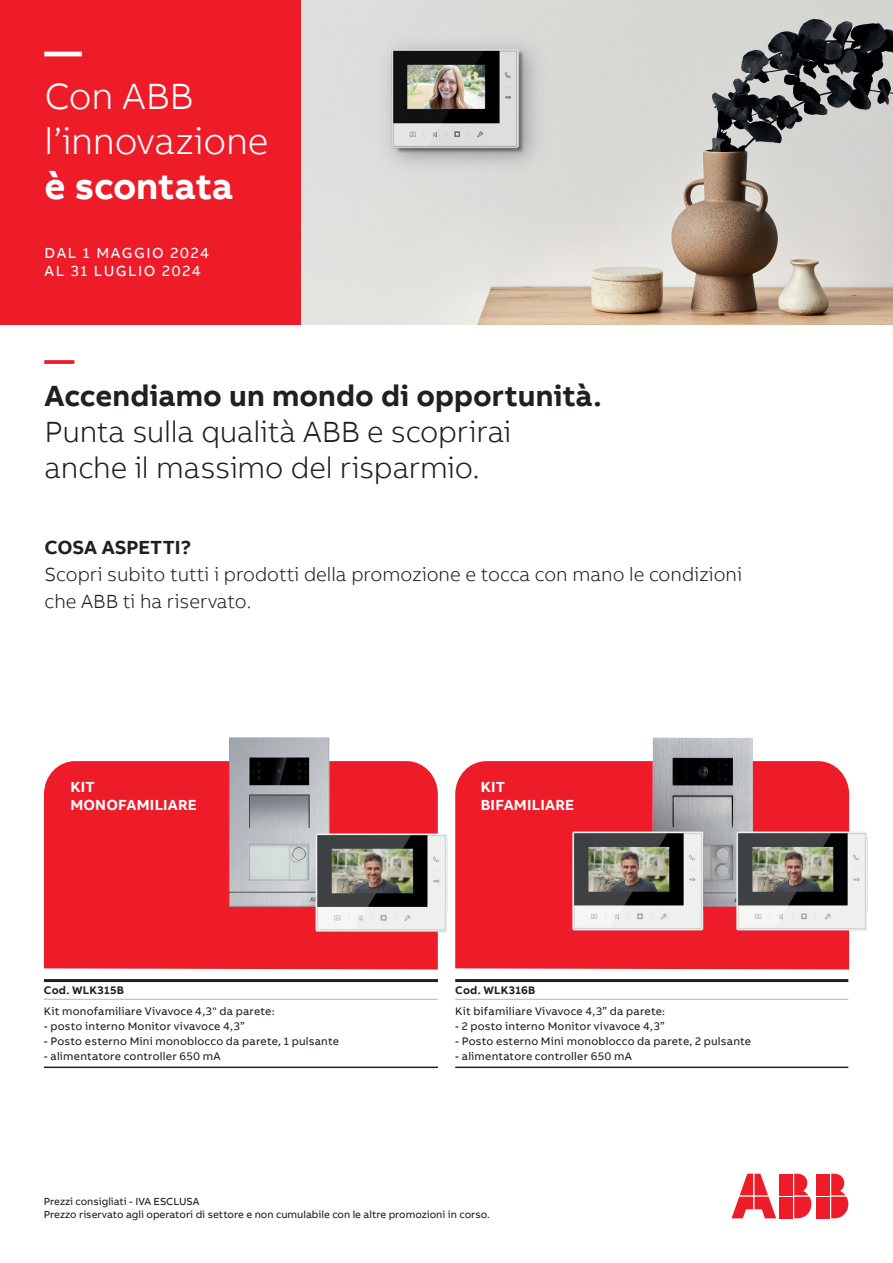
<style>
.page{position:relative;width:893px;height:1263px;background:#fff}
.page>*{position:absolute;margin:0;border:0;box-sizing:border-box;transform-origin:0 0}
.t1{font:300 37.5px/45px "AB Bvoice";letter-spacing:-.01em;color:#fff}
.t2{font:700 37.5px "AB Bvoice";letter-spacing:-.01em;color:#fff}
.Introduction_Copy_30pt_36pt{font:700 30px/36px "AB Bvoice";color:#231f20}
.Introduction_Copy_30pt_36pt-2{font:300 30px "AB Bvoice";letter-spacing:-.005em;color:#231f20}
.Introduction_Copy_30pt_36pt-3{font:700 30px "AB Bvoice";color:#ee1c28}
.t3{font:300 19.5px/27px "AB Bvoice";color:#231f20}
.t4{font:700 15px "AB Bvoice";letter-spacing:.015em;color:#fff}
.t5{font:15px/18px "AB Bvoice";letter-spacing:.1em;color:#fff}
.t6{font:11.25px "AB Bvoice";letter-spacing:.015em;color:#231f20}
.t7{font:700 11.25px "AB Bvoice";letter-spacing:.02em;color:#231f20}
.t8{font:10.5px "AB Bvoice";color:#231f20}
.s1{font-weight:300}
.s2{font-weight:700}
</style>
<div class="page">
<img style="left:301px;top:0;width:592px;height:325px">
<div style="left:0;top:0;width:301px;height:325px;background:#ee1c28"></div>
<div style="left:817px;top:1174px;width:13px;height:21px;background:#ee1c28"></div>
<div style="left:817px;top:1197px;width:13px;height:21px;background:#ee1c28"></div>
<svg style="left:831px;top:1174px;width:17px;height:44px"></svg>
<svg style="left:731px;top:1174px;width:45px;height:44px"></svg>
<div style="left:780px;top:1174px;width:13px;height:21px;background:#ee1c28"></div>
<div style="left:780px;top:1197px;width:13px;height:21px;background:#ee1c28"></div>
<svg style="left:794px;top:1174px;width:17px;height:44px"></svg>
<div style="left:44px;top:761px;width:394px;height:208px;background:#ee1c28"></div>
<div style="left:455px;top:761px;width:394px;height:208px;background:#ee1c28"></div>
<img style="left:560px;top:737px;width:196px;height:86px">
<hr style="left:455px;top:979px;width:393px;height:3px;background:#231f20">
<hr style="left:455px;top:999px;width:393px;height:1px;background:#b2b3b7">
<hr style="left:455px;top:1066px;width:393px;height:2px;background:#231f20">
<img style="left:202px;top:737px;width:135px;height:188px">
<img style="left:529px;top:823px;width:164px;height:147px">
<hr style="left:44px;top:979px;width:394px;height:3px;background:#231f20">
<hr style="left:44px;top:999px;width:394px;height:1px;background:#b2b3b7">
<hr style="left:44px;top:1066px;width:394px;height:2px;background:#231f20">
<img style="left:273px;top:825px;width:175px;height:145px">
<img style="left:693px;top:823px;width:175px;height:147px">
<h1 class="t2" style="left:45px;top:27px;width:39px">—</h1>
<h1 class="t1" style="left:45px;top:73px;width:225px">Con ABB l’innovazione</h1>
<h1 class="t2" style="left:45px;top:162px;width:190px">è scontata</h1>
<h3 class="t5" style="left:45px;top:244px;width:166px">DAL 1 MAGGIO 2024<br>AL 31 LUGLIO 2024</h3>
<p class="Introduction_Copy_30pt_36pt-3" style="left:45px;top:341px;width:31px">—</p>
<p class="Introduction_Copy_30pt_36pt" style="left:45px;top:378px;width:559px">Accendiamo un mondo di opportunità.<br><span class="s1">Punta sulla qualità ABB e scoprirai</span></p>
<p class="Introduction_Copy_30pt_36pt-2" style="left:45px;top:450px;width:437px">anche il massimo del risparmio.</p>
<p class="t3" style="left:45px;top:534px;width:699px"><span class="s2">COSA ASPETTI?<br></span>Scopri subito tutti i prodotti della promozione e tocca con mano le condizioni</p>
<p class="t3" style="left:45px;top:588px;width:208px">che ABB ti ha riservato.</p>
<p class="t4" style="left:70px;top:777px;width:26px">KIT</p>
<p class="t4" style="left:70px;top:795px;width:128px">MONOFAMILIARE</p>
<p class="t7" style="left:44px;top:983px;width:82px">Cod. WLK315B</p>
<p class="t6" style="left:44px;top:1004px;width:232px">Kit monofamiliare Vivavoce 4,3" da parete:</p>
<p class="t6" style="left:44px;top:1019px;width:202px">- posto interno Monitor vivavoce 4,3”</p>
<p class="t6" style="left:44px;top:1034px;width:297px">- Posto esterno Mini monoblocco da parete, 1 pulsante</p>
<p class="t6" style="left:44px;top:1049px;width:178px">- alimentatore controller 650 mA</p>
<p class="t4" style="left:481px;top:777px;width:26px">KIT</p>
<p class="t4" style="left:481px;top:795px;width:95px">BIFAMILIARE</p>
<p class="t7" style="left:455px;top:983px;width:82px">Cod. WLK316B</p>
<p class="t6" style="left:455px;top:1004px;width:211px">Kit bifamiliare Vivavoce 4,3” da parete:</p>
<p class="t6" style="left:455px;top:1019px;width:211px">- 2 posto interno Monitor vivavoce 4,3”</p>
<p class="t6" style="left:455px;top:1034px;width:297px">- Posto esterno Mini monoblocco da parete, 2 pulsante</p>
<p class="t6" style="left:455px;top:1049px;width:178px">- alimentatore controller 650 mA</p>
<p class="t8" style="left:44px;top:1195px;width:157px">Prezzi consigliati - IVA ESCLUSA</p>
<p class="t8" style="left:44px;top:1208px;width:447px">Prezzo riservato agli operatori di settore e non cumulabile con le altre promozioni in corso.</p>
</div>
